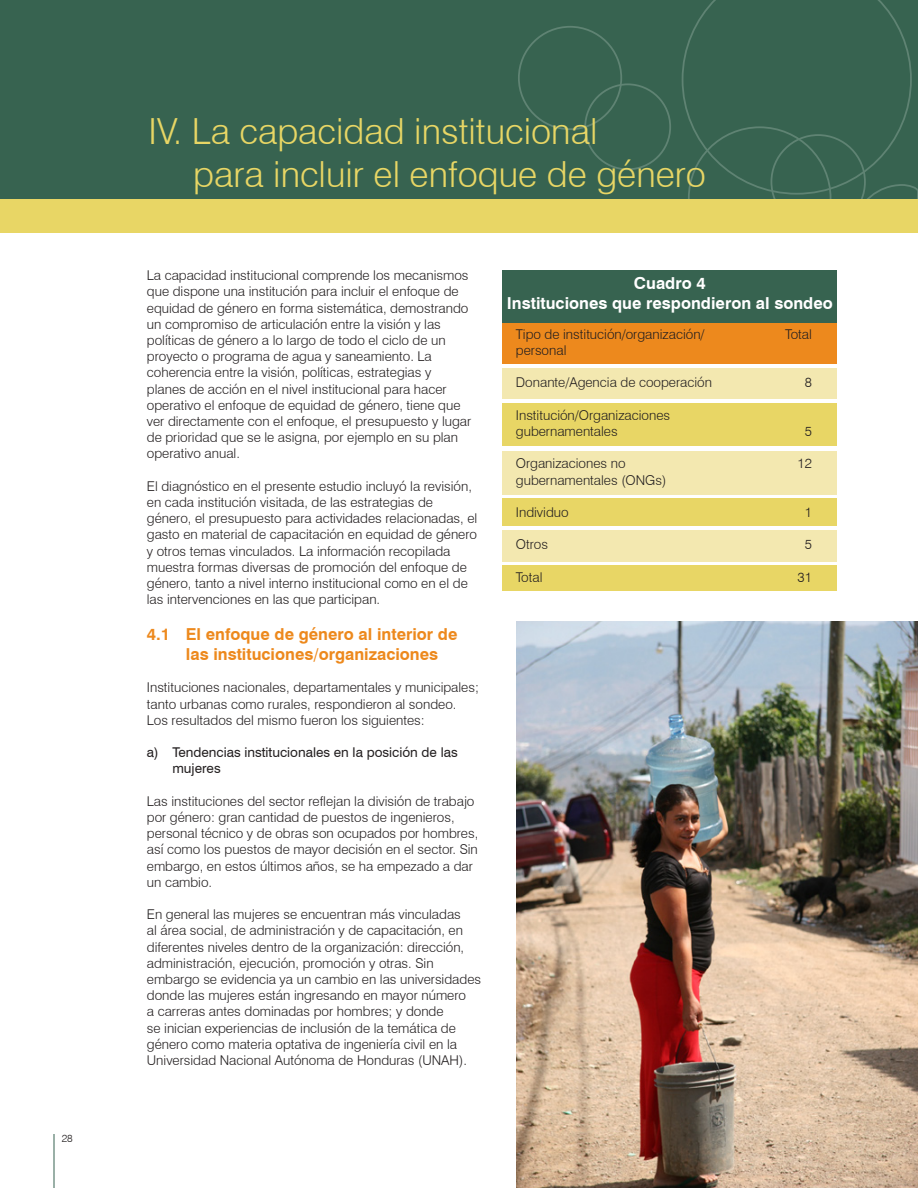
<style>
.page{position:relative;width:918px;height:1188px;background:#fff}
.page>*{position:absolute;margin:0;border:0;box-sizing:border-box;transform-origin:0 0}
.t1{font:300 36px/43.2px "Swiss 721 BT";color:#e8d665}
.t2{font:700 16.5px/19.8px "Swiss 721 BT";color:#ed891d}
.t3{font:700 16.5px/19.8px "Swiss 721 BT";color:#fff;text-align:center}
.t4{font:300 13.5px/16.2px "Swiss 721 BT";color:#231f20}
.t5{font:13.5px/16.2px "Swiss 721 BT";color:#231f20}
.t6{font:300 10.5px "Swiss 721 BT";color:#231f20}
</style>
<div class="page">
<div style="left:0;top:0;width:918px;height:202px;background:#376350"></div>
<div style="left:518px;top:26px;width:104px;height:104px;border:2px solid #5f8373;border-radius:50%"></div>
<div style="left:584px;top:83px;width:87px;height:87px;border:2px solid #5f8373;border-radius:50%"></div>
<svg style="left:682px;top:0;width:230px;height:189px"></svg>
<svg style="left:687px;top:126px;width:145px;height:74px"></svg>
<div style="left:0;top:200px;width:918px;height:33px;background:#e8d665"></div>
<hr style="left:54px;top:1134px;width:1px;height:54px;background:#376350">
<svg style="left:851px;top:183px;width:67px;height:17px"></svg>
<div style="left:503px;top:451px;width:334px;height:43px;background:#f3e8b0"></div>
<div style="left:503px;top:403px;width:334px;height:43px;background:#e8d665"></div>
<div style="left:503px;top:368px;width:334px;height:31px;background:#f3e8b0"></div>
<div style="left:503px;top:270px;width:334px;height:53px;background:#376350"></div>
<div style="left:503px;top:323px;width:334px;height:41px;background:#ed891d"></div>
<div style="left:503px;top:565px;width:334px;height:25px;background:#e8d665"></div>
<div style="left:503px;top:530px;width:334px;height:31px;background:#f3e8b0"></div>
<div style="left:503px;top:498px;width:334px;height:28px;background:#e8d665"></div>
<img style="left:517px;top:621px;width:401px;height:567px">
<p class="t6" style="left:62px;top:1132px;width:13px">28</p>
<h1 class="t1" style="left:193px;top:109px;width:514px;text-indent:-45px">IV. La capacidad institucional<br>para incluir el enfoque de género</h1>
<p class="t4" style="left:147px;top:267px;width:326px">La capacidad institucional comprende los mecanismos que dispone una institución para incluir el enfoque de equidad de género en forma sistemática, demostrando un compromiso de articulación entre la visión y las políticas de género a lo largo de todo el ciclo de un proyecto o programa de agua y saneamiento. La coherencia entre la visión, políticas, estrategias y planes de acción en el nivel institucional para hacer operativo el enfoque de equidad de género, tiene que ver directamente con el enfoque, el presupuesto y lugar de prioridad que se le asigna, por ejemplo en su plan operativo anual.</p>
<p class="t4" style="left:147px;top:478px;width:332px">El diagnóstico en el presente estudio incluyó la revisión, en cada institución visitada, de las estrategias de género, el presupuesto para actividades relacionadas, el gasto en material de capacitación en equidad de género y otros temas vinculados. La información recopilada muestra formas diversas de promoción del enfoque de género, tanto a nivel interno institucional como en el de las intervenciones en las que participan.</p>
<p class="t2" style="left:186px;top:624px;width:273px;text-indent:-39px">4.1 El enfoque de género al interior de las instituciones/organizaciones</p>
<p class="t4" style="left:147px;top:679px;width:334px">Instituciones nacionales, departamentales y municipales; tanto urbanas como rurales, respondieron al sondeo.<br>Los resultados del mismo fueron los siguientes:</p>
<p class="t5" style="left:172px;top:744px;width:287px;text-indent:-26px">a) Tendencias institucionales en la posición de las mujeres</p>
<p class="t4" style="left:147px;top:793px;width:333px">Las instituciones del sector reflejan la división de trabajo por género: gran cantidad de puestos de ingenieros, personal técnico y de obras son ocupados por hombres, así como los puestos de mayor decisión en el sector. Sin embargo, en estos últimos años, se ha empezado a dar un cambio.</p>
<p class="t4" style="left:147px;top:906px;width:336px">En general las mujeres se encuentran más vinculadas<br>al área social, de administración y de capacitación, en diferentes niveles dentro de la organización: dirección, administración, ejecución, promoción y otras. Sin embargo se evidencia ya un cambio en las universidades donde las mujeres están ingresando en mayor número<br>a carreras antes dominadas por hombres; y donde<br>se inician experiencias de inclusión de la temática de género como materia optativa de ingeniería civil en la Universidad Nacional Autónoma de Honduras (UNAH).</p>
<p class="t3" style="left:507px;top:274px;width:328px">Cuadro 4<br>Instituciones que respondieron al sondeo</p>
<p class="t4" style="left:516px;top:326px;width:190px">Tipo de institución/organización/ personal</p>
<p class="t4" style="left:516px;top:374px;width:198px">Donante/Agencia de cooperación</p>
<p class="t4" style="left:516px;top:407px;width:156px">Institución/Organizaciones gubernamentales</p>
<p class="t4" style="left:516px;top:455px;width:152px">Organizaciones no gubernamentales (ONGs)</p>
<p class="t4" style="left:516px;top:504px;width:54px">Individuo</p>
<p class="t4" style="left:516px;top:536px;width:34px">Otros</p>
<p class="t4" style="left:516px;top:569px;width:28px">Total</p>
<p class="t4" style="left:785px;top:326px;width:28px">Total</p>
<p class="t4" style="left:805px;top:374px;width:9px">8</p>
<p class="t4" style="left:805px;top:423px;width:9px">5</p>
<p class="t4" style="left:798px;top:455px;width:16px">12</p>
<p class="t4" style="left:805px;top:504px;width:9px">1</p>
<p class="t4" style="left:805px;top:536px;width:9px">5</p>
<p class="t4" style="left:798px;top:569px;width:16px">31</p>
</div>
